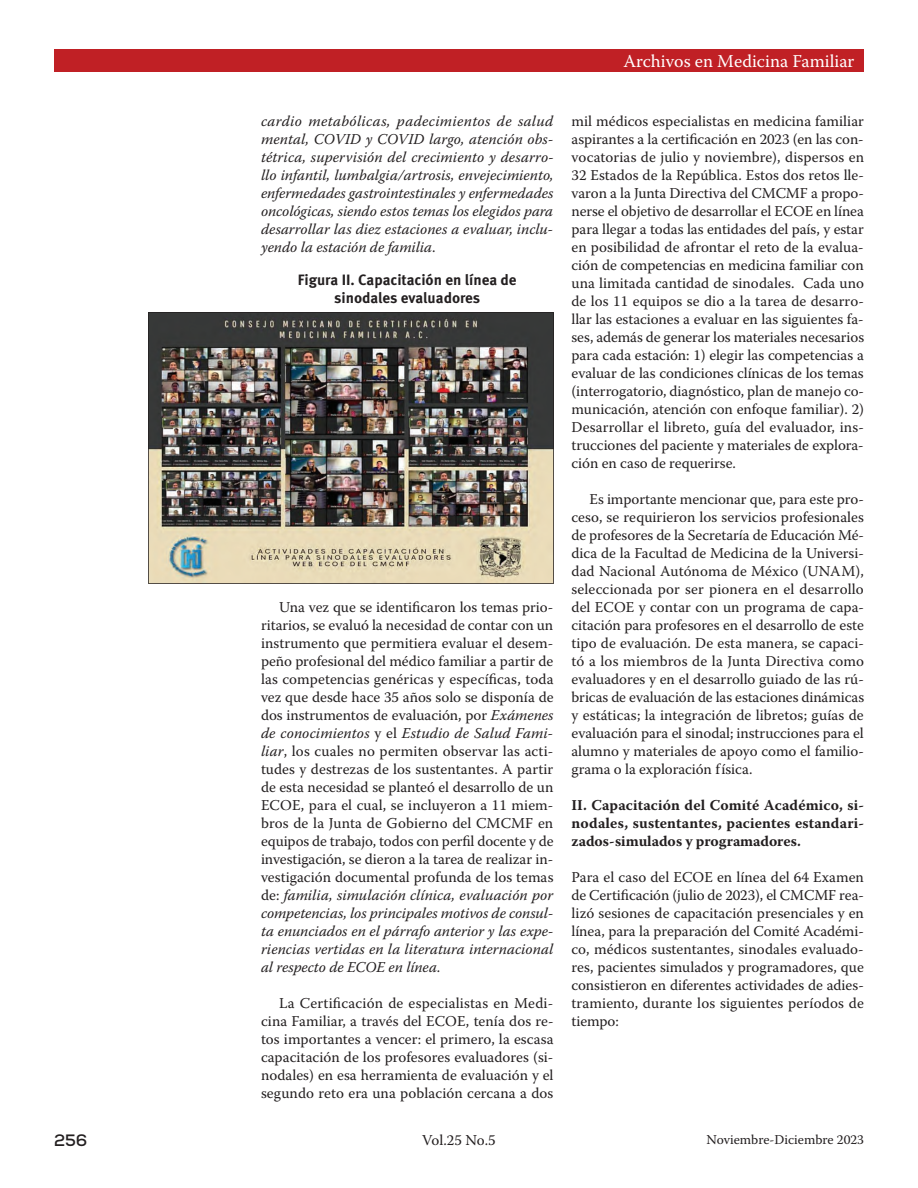
<style>
.page{position:relative;width:918px;height:1188px;background:#fff}
.page>*{position:absolute;margin:0;border:0;box-sizing:border-box;transform-origin:0 0}
.t1{font:18px "Warnock Pro";color:#fff}
.t2{font:700 16.5px "Nexa";color:#231f20}
.t3{font:15px/18px "Warnock Pro";color:#231f20;text-align:justify}
.t4{font:italic 15px/18px "Warnock Pro";letter-spacing:-.005em;color:#231f20;text-align:justify}
.t5{font:700 15px/18px "Warnock Pro";letter-spacing:.005em;color:#231f20;text-align:justify}
.t6{font:700 15px/18px "Meta Pro";color:#231f20;text-align:center}
.t7{font:13.5px "Warnock Pro";color:#231f20}
.s1{font-style:normal}
.s2{font-style:italic}
</style>
<div class="page">
<div style="left:54px;top:50px;width:810px;height:22px;background:#c02025"></div>
<img style="left:148px;top:312px;width:406px;height:272px">
<p class="t1" style="left:623px;top:50px;width:233px">Archivos en Medicina Familiar</p>
<p class="t4" style="left:261px;top:112px;width:294px">cardio metabólicas, padecimientos de salud mental, COVID y COVID largo, atención obs&shy;tétrica, supervisión del crecimiento y desarro&shy;llo infantil, lumbalgia/artrosis, envejecimiento, enfermedades gastrointestinales y enfermedades oncológicas, siendo estos temas los elegidos para desarrollar las diez estaciones a evaluar, inclu&shy;yendo la estación de familia<span class="s1">.</span></p>
<p class="t6" style="left:298px;top:270px;width:220px">Figura II. Capacitación en línea de sinodales evaluadores</p>
<p class="t3" style="left:261px;top:598px;width:294px;text-indent:18px">Una vez que se identificaron los temas prio&shy;ritarios, se evaluó la necesidad de contar con un instrumento que permitiera evaluar el desem&shy;peño profesional del médico familiar a partir de las competencias genéricas y específicas, toda vez que desde hace 35 años solo se disponía de dos instrumentos de evaluación, por <span class="s2">Exámenes de conocimientos</span> y el <span class="s2">Estudio de Salud Fami&shy;liar</span>, los cuales no permiten observar las acti&shy;tudes y destrezas de los sustentantes. A partir de esta necesidad se planteó el desarrollo de un ECOE, para el cual, se incluyeron a 11 miem&shy;bros de la Junta de Gobierno del CMCMF en equipos de trabajo, todos con perfil docente y de investigación, se dieron a la tarea de realizar in&shy;vestigación documental profunda de los temas de: <span class="s2">familia, simulación clínica, evaluación por competencias, los principales motivos de consul&shy;ta enunciados en el párrafo anterior y las expe&shy;riencias vertidas en la literatura internacional al respecto de ECOE en línea</span>.</p>
<p class="t3" style="left:261px;top:994px;width:294px;text-indent:18px">La Certificación de especialistas en Medi&shy;cina Familiar, a través del ECOE, tenía dos re&shy;tos importantes a vencer: el primero, la escasa capacitación de los profesores evaluadores (si&shy;nodales) en esa herramienta de evaluación y el segundo reto era una población cercana a dos</p>
<p class="t3" style="left:572px;top:112px;width:294px">mil médicos especialistas en medicina familiar aspirantes a la certificación en 2023 (en las con&shy;vocatorias de julio y noviembre), dispersos en 32 Estados de la República. Estos dos retos lle&shy;varon a la Junta Directiva del CMCMF a propo&shy;nerse el objetivo de desarrollar el ECOE en línea para llegar a todas las entidades del país, y estar en posibilidad de afrontar el reto de la evalua&shy;ción de competencias en medicina familiar con una limitada cantidad de sinodales. Cada uno de los 11 equipos se dio a la tarea de desarro&shy;llar las estaciones a evaluar en las siguientes fa&shy;ses, además de generar los materiales necesarios para cada estación: 1) elegir las competencias a evaluar de las condiciones clínicas de los temas (interrogatorio, diagnóstico, plan de manejo co&shy;municación, atención con enfoque familiar). 2)<br>Desarrollar el libreto, guía del evaluador, ins&shy;trucciones del paciente y materiales de explora&shy;ción en caso de requerirse.</p>
<p class="t3" style="left:572px;top:490px;width:294px;text-indent:18px">Es importante mencionar que, para este pro&shy;ceso, se requirieron los servicios profesionales de profesores de la Secretaría de Educación Mé&shy;dica de la Facultad de Medicina de la Universi&shy;dad Nacional Autónoma de México (UNAM), seleccionada por ser pionera en el desarrollo del ECOE y contar con un programa de capa&shy;citación para profesores en el desarrollo de este tipo de evaluación. De esta manera, se capaci&shy;tó a los miembros de la Junta Directiva como evaluadores y en el desarrollo guiado de las rú&shy;bricas de evaluación de las estaciones dinámicas y estáticas; la integración de libretos; guías de evaluación para el sinodal; instrucciones para el alumno y materiales de apoyo como el familio&shy;grama o la exploración física.</p>
<p class="t5" style="left:572px;top:796px;width:294px">II. Capacitación del Comité Académico, si&shy;nodales, sustentantes, pacientes estandari&shy;zados-simulados y programadores.</p>
<p class="t3" style="left:572px;top:868px;width:294px">Para el caso del ECOE en línea del 64 Examen de Certificación (julio de 2023), el CMCMF rea&shy;lizó sesiones de capacitación presenciales y en línea, para la preparación del Comité Académi&shy;co, médicos sustentantes, sinodales evaluado&shy;res, pacientes simulados y programadores, que consistieron en diferentes actividades de adies&shy;tramiento, durante los siguientes períodos de tiempo:</p>
<p class="t2" style="left:54px;top:1129px;width:35px">256</p>
<p class="t3" style="left:422px;top:1131px;width:75px">Vol.25 No.5</p>
<p class="t7" style="left:706px;top:1131px;width:159px">Noviembre-Diciembre 2023</p>
</div>
